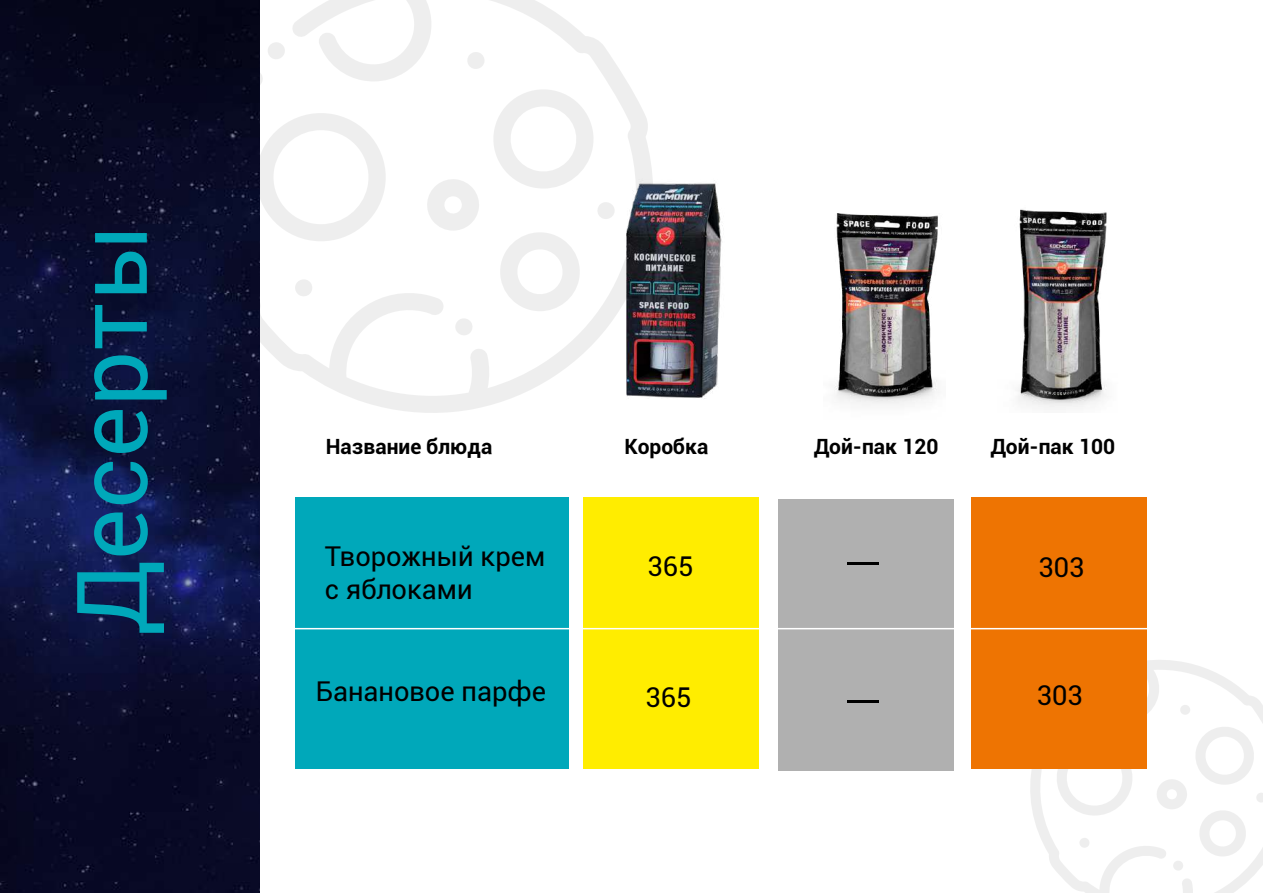
<style>
.page{position:relative;width:1263px;height:893px;background:#fff}
.page>*{position:absolute;margin:0;border:0;box-sizing:border-box;transform-origin:0 0}
.t1{font:97.95px "Roboto";color:#00a8ba}
.t2{font:27.3px/32.7px "Roboto";color:#000}
.t3{font:700 21px "Roboto";color:#000}
</style>
<div class="page">
<svg style="left:259px;top:0;width:393px;height:414px"></svg>
<svg style="left:596px;top:199px;width:7px;height:23px"></svg>
<svg style="left:466px;top:51px;width:19px;height:21px"></svg>
<svg style="left:295px;top:277px;width:18px;height:20px"></svg>
<svg style="left:1030px;top:659px;width:233px;height:234px"></svg>
<svg style="left:1256px;top:791px;width:7px;height:13px"></svg>
<svg style="left:1180px;top:704px;width:10px;height:12px"></svg>
<svg style="left:1079px;top:836px;width:11px;height:12px"></svg>
<img style="left:603px;top:168px;width:120px;height:237px">
<img style="left:1018px;top:209px;width:89px;height:199px">
<img style="left:834px;top:213px;width:104px;height:192px">
<div style="left:296px;top:497px;width:272px;height:272px;background:#00a8ba"></div>
<div style="left:971px;top:497px;width:175px;height:272px;background:#ee7402"></div>
<div style="left:779px;top:500px;width:175px;height:271px;background:#b0b0b0"></div>
<div style="left:583px;top:497px;width:175px;height:272px;background:#ffed00"></div>
<hr style="left:847px;top:562px;width:32px;height:2px;background:#000">
<hr style="left:847px;top:700px;width:32px;height:2px;background:#000">
<hr style="left:283px;top:628px;width:937px;height:1px;background:#fff">
<img style="left:0;top:0;width:259px;height:893px">
<h1 class="t1" style="left:43px;top:635px;width:413px;rotate:-90deg">Десерты</h1>
<p class="t3" style="left:326px;top:431px;width:168px">Название блюда</p>
<p class="t3" style="left:624px;top:431px;width:85px">Коробка</p>
<p class="t3" style="left:814px;top:431px;width:126px">Дой-пак 120</p>
<p class="t3" style="left:991px;top:431px;width:126px">Дой-пак 100</p>
<p class="t2" style="left:325px;top:539px;width:222px">Творожный крем с яблоками</p>
<p class="t2" style="left:647px;top:549px;width:48px">365</p>
<p class="t2" style="left:1038px;top:550px;width:48px">303</p>
<p class="t2" style="left:316px;top:674px;width:232px">Банановое парфе</p>
<p class="t2" style="left:646px;top:680px;width:48px">365</p>
<p class="t2" style="left:1037px;top:678px;width:48px">303</p>
</div>
